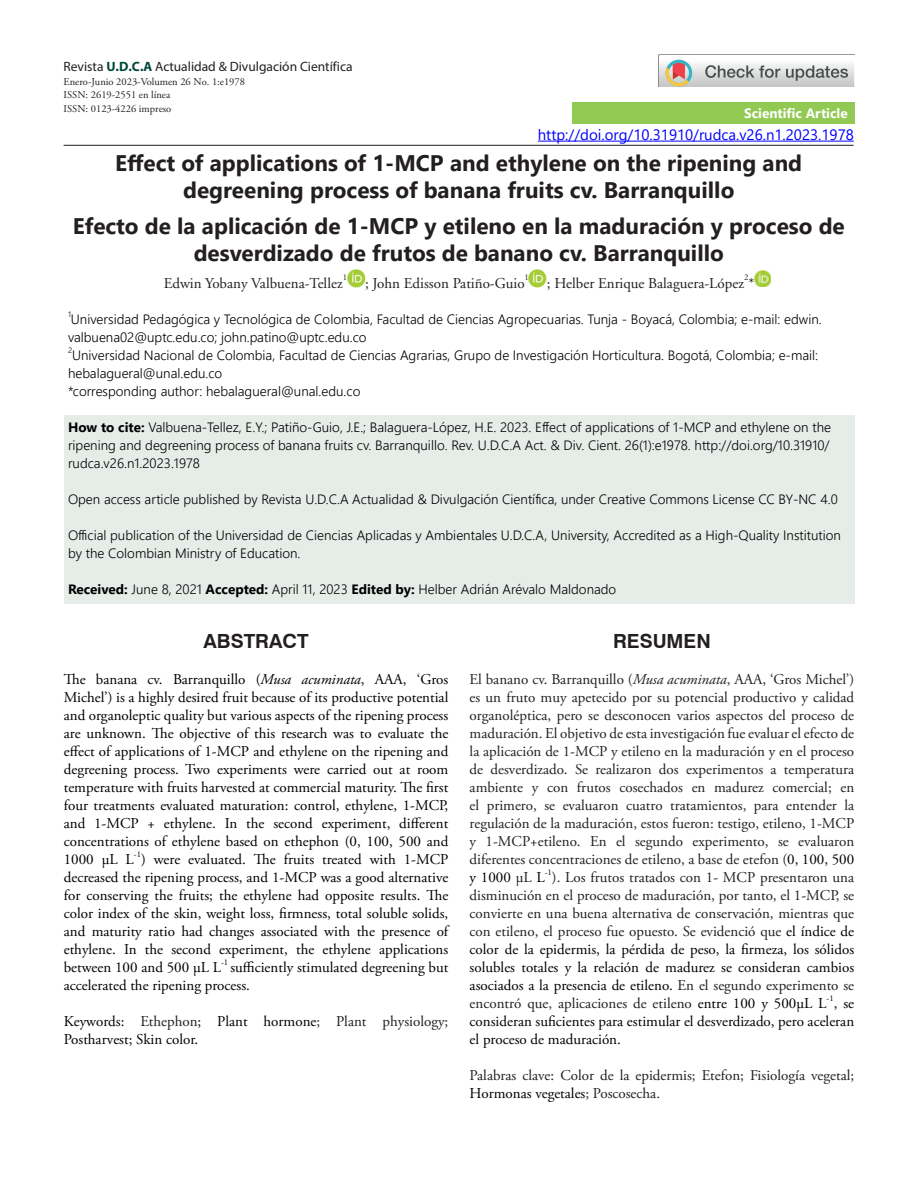
<style>
.page{position:relative;width:918px;height:1188px;background:#fff}
.page>*{position:absolute;margin:0;border:0;box-sizing:border-box;transform-origin:0 0}
.Título{font:700 22.5px/27px "Segoe UI";color:#231f20;text-align:center}
.Títulos_RC_-_WIN{font:700 19.5px "Swiss 721 BT";color:#231f20}
.Texto_RC{font:15px/18px "Adobe Garamond Pro";color:#231f20;text-align:justify}
.Texto_RC-2{font:15px/18px "Adobe Garamond Pro";color:#000;text-align:justify}
.t1{font:15px "Adobe Garamond";color:#231f20}
.t2{font:15px "Segoe UI";color:#00f}
.How_to_Cite{font:300 13.5px/18px "Segoe UI";color:#000}
.t3{font:13.5px "Myriad Pro";color:#231f20}
.TITULO{font:700 13.5px "Segoe UI";color:#fff}
.t4{font:10.5px/13.5px "Adobe Garamond Pro";color:#231f20}
.Texto_RC-3{font:8.7px "Adobe Garamond Pro";color:#000}
.t5{font:8.7px "Adobe Garamond";color:#231f20}
.How_to_Cite-2{font:300 7.8px "Segoe UI";color:#000}
.s1{font-weight:700;color:#004839}
.s2{font-weight:700}
.s3{font-style:italic}
.s4{color:#000}
.s5{color:#231f20}
</style>
<div class="page">
<div style="left:64px;top:415px;width:790px;height:188px;background:#e6ede9"></div>
<hr style="left:538px;top:141px;width:316px;height:1px;background:#00f">
<div style="left:572px;top:102px;width:282px;height:22px;background:#92c953"></div>
<hr style="left:64px;top:145px;width:790px;height:1px;background:#231f20">
<svg style="left:658px;top:54px;width:196px;height:33px"></svg>
<img style="left:347px;top:270px;width:18px;height:18px">
<img style="left:529px;top:270px;width:18px;height:18px">
<img style="left:754px;top:271px;width:17px;height:16px">
<p class="t3" style="left:64px;top:58px;width:290px">Revista <span class="s1">U.D.C.A</span> Actualidad &amp; Divulgación Científica</p>
<p class="t4" style="left:64px;top:75px;width:183px">Enero-Junio 2023-Volumen 26 No. 1:e1978<br>ISSN: 2619-2551 en línea<br>ISSN: 0123-4226 impreso</p>
<p class="TITULO" style="left:744px;top:101px;width:105px">Scientific Article</p>
<p class="Título" style="left:115px;top:148px;width:688px">Effect of applications of 1-MCP and ethylene on the ripening and degreening process of banana fruits cv. Barranquillo</p>
<p class="Título" style="left:73px;top:211px;width:774px">Efecto de la aplicación de 1-MCP y etileno en la maduración y proceso de desverdizado de frutos de banano cv. Barranquillo</p>
<p class="t1" style="left:164px;top:275px;width:181px">Edwin Yobany Valbuena-Tellez</p>
<p class="t5" style="left:343px;top:273px;width:6px">1</p>
<p class="t1" style="left:365px;top:275px;width:161px">; John Edisson Patiño-Guio</p>
<p class="t5" style="left:525px;top:273px;width:6px">1</p>
<p class="t1" style="left:547px;top:275px;width:209px">; Helber Enrique Balaguera-López *</p>
<p class="t2" style="left:538px;top:120px;width:318px">http://doi.org/10.31910/rudca.v26.n1.2023.1978</p>
<p class="t5" style="left:744px;top:273px;width:6px">2</p>
<p class="How_to_Cite-2" style="left:68px;top:307px;width:4px">1</p>
<p class="How_to_Cite" style="left:68px;top:309px;width:755px">Universidad Pedagógica y Tecnológica de Colombia, Facultad de Ciencias Agropecuarias. Tunja - Boyacá, Colombia; e-mail: edwin. valbuena02@uptc.edu.co; john.patino@uptc.edu.co</p>
<p class="How_to_Cite-2" style="left:68px;top:343px;width:6px">2</p>
<p class="How_to_Cite" style="left:72px;top:345px;width:748px">Universidad Nacional de Colombia, Facultad de Ciencias Agrarias, Grupo de Investigación Horticultura. Bogotá, Colombia; e-mail:</p>
<p class="How_to_Cite" style="left:68px;top:363px;width:156px">hebalagueral@unal.edu.co</p>
<p class="How_to_Cite" style="left:68px;top:381px;width:294px">*corresponding author: hebalagueral@unal.edu.co</p>
<p class="How_to_Cite" style="left:68px;top:417px;width:765px;text-align:justify"><span class="s2">How to cite:</span> Valbuena-Tellez, E.Y.; Patiño-Guio, J.E.; Balaguera-López, H.E. 2023. Effect of applications of 1-MCP and ethylene on the ripening and degreening process of banana fruits cv. Barranquillo. Rev. U.D.C.A Act. &amp; Div. Cient. 26(1):e1978. http://doi.org/10.31910/ rudca.v26.n1.2023.1978</p>
<p class="How_to_Cite" style="left:68px;top:489px;width:771px">Open access article published by Revista U.D.C.A Actualidad &amp; Divulgación Científica, under Creative Commons License CC BY-NC 4.0</p>
<p class="How_to_Cite" style="left:68px;top:525px;width:775px">Official publication of the Universidad de Ciencias Aplicadas y Ambientales U.D.C.A, University, Accredited as a High-Quality Institution by the Colombian Ministry of Education.</p>
<p class="How_to_Cite" style="left:68px;top:579px;width:550px"><span class="s2">Received:</span> June 8, 2021 <span class="s2">Accepted:</span> April 11, 2023 <span class="s2">Edited by:</span> Helber Adrián Arévalo Maldonado</p>
<p class="Títulos_RC_-_WIN" style="left:613px;top:629px;width:99px">RESUMEN</p>
<p class="Texto_RC" style="left:470px;top:671px;width:386px">El banano cv. Barranquillo (<span class="s3">Musa acuminata</span>, AAA, ‘Gros Michel’) es un fruto muy apetecido por su potencial productivo y calidad organoléptica, pero se desconocen varios aspectos del proceso de maduración. El objetivo de esta investigación fue evaluar el efecto de la aplicación de 1-MCP y etileno en la maduración y en el proceso de desverdizado. Se realizaron dos experimentos a temperatura ambiente y con frutos cosechados en madurez comercial; en el primero, se evaluaron cuatro tratamientos, para entender la regulación de la maduración, estos fueron: testigo, etileno, 1-MCP y 1-MCP+etileno. En el segundo experimento, se evaluaron diferentes concentraciones de etileno, a base de etefon (<span class="s4">0, 100, 500 y 1000</span> µL <span class="s4">L</span></p>
<p class="Títulos_RC_-_WIN" style="left:203px;top:629px;width:107px">ABSTRACT</p>
<p class="Texto_RC-2" style="left:64px;top:671px;width:386px">The banana cv. Barranquillo (<span class="s3">Musa acuminata</span>, AAA, ‘Gros Michel’) is a highly desired fruit because of its productive potential and organoleptic quality but various aspects of the ripening process are unknown. The objective of this research was to evaluate the effect of applications of 1-MCP and ethylene on the ripening and degreening process. Two experiments were carried out at room temperature with fruits harvested at commercial maturity. The first four treatments evaluated maturation: control, ethylene, 1-MCP, and 1-MCP + ethylene. In the second experiment, different concentrations of ethylene based on ethephon (0, 100, 500 and 1000 µL L</p>
<p class="Texto_RC-3" style="left:134px;top:849px;width:9px">-1</p>
<p class="Texto_RC-2" style="left:64px;top:851px;width:386px;text-indent:77px">) were evaluated. The fruits treated with 1-MCP decreased the ripening process, and 1-MCP was a good alternative for conserving the fruits; the ethylene had opposite results. The color index of the skin, weight loss, firmness, total soluble solids, and maturity ratio had changes associated with the presence of ethylene. In the second experiment, the ethylene applications between 100 and 500 µL L</p>
<p class="Texto_RC-3" style="left:545px;top:867px;width:9px">-1</p>
<p class="Texto_RC" style="left:470px;top:869px;width:386px;text-indent:82px">). Los frutos tratados con 1- MCP presentaron una disminución en el proceso de maduración, por tanto, el 1-MCP, se convierte en una buena alternativa de conservación, mientras que con etileno, el proceso fue opuesto. Se evidenció que <span class="s4">el índice de color de la epidermis, la pérdida de peso, la firmeza, los sólidos solubles totales y la relación de madurez se consideran cambios asociados a la presencia de etileno.</span> En el segundo experimento se encontró que, aplicaciones de etileno <span class="s4">entre 100 y 500µL L</span></p>
<p class="Texto_RC-3" style="left:221px;top:957px;width:9px">-1</p>
<p class="Texto_RC-2" style="left:64px;top:959px;width:386px;text-indent:167px">sufficiently stimulated degreening but accelerated the ripening process.</p>
<p class="Texto_RC-2" style="left:64px;top:1013px;width:386px">Keywords: <span class="s5">Ethephon</span>; Plant hormone<span class="s5">; Plant physiology;<br></span>Postharvest; Skin color.</p>
<p class="Texto_RC-3" style="left:827px;top:993px;width:9px">-1</p>
<p class="Texto_RC-2" style="left:470px;top:995px;width:386px;text-indent:364px">, se consideran suficientes para estimular el desverdizado, pero aceleran el proceso de maduración.</p>
<p class="Texto_RC" style="left:470px;top:1067px;width:386px">Palabras clave: Color de la epidermis; Etefon; Fisiología vegetal;<br><span class="s4">Hormonas vegetales</span>; Poscosecha.</p>
</div>
